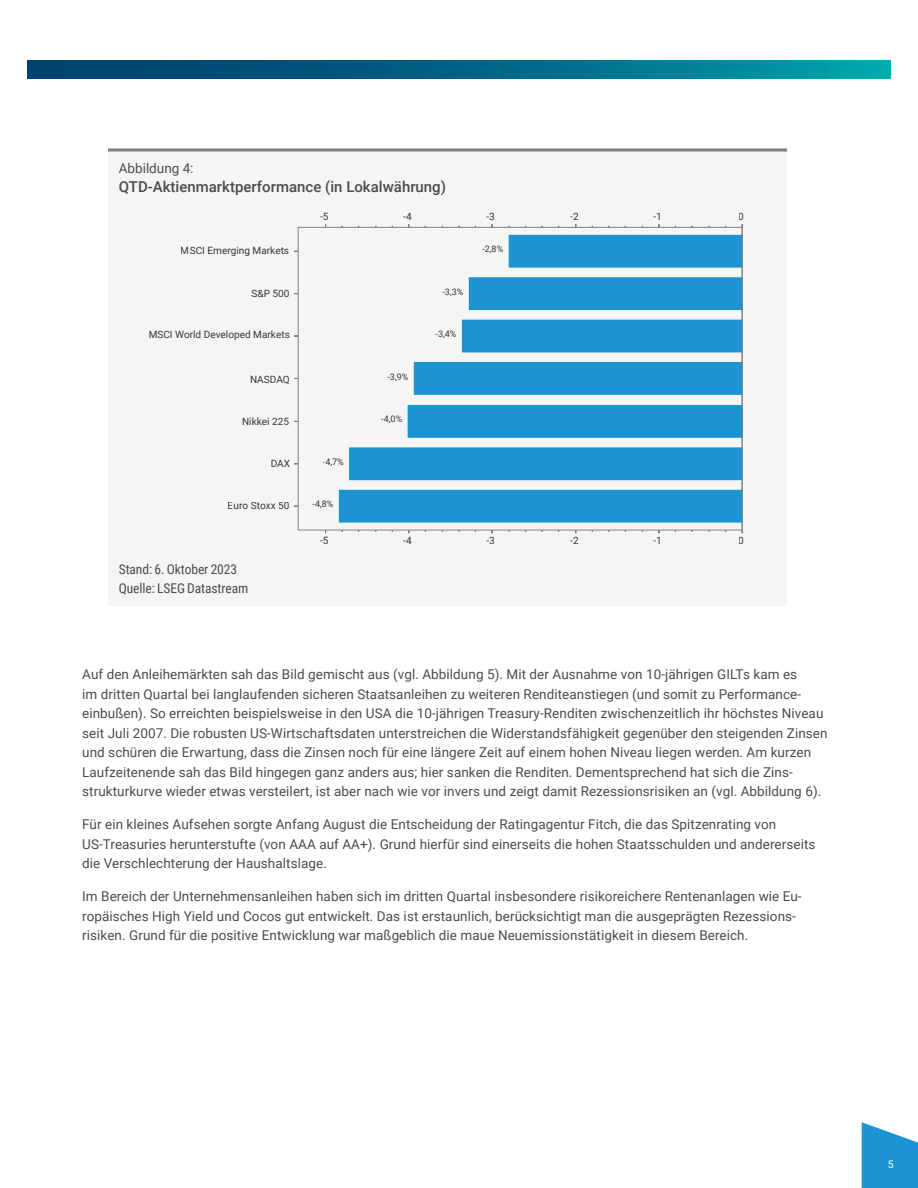
<style>
.page{position:relative;width:918px;height:1188px;background:#fff}
.page>*{position:absolute;margin:0;border:0;box-sizing:border-box;transform-origin:0 0}
.t1{font:500 15px "Roboto";color:#4b4c4d}
.t2{font:13.5px/19.5px "Roboto";letter-spacing:.005em;color:#4b4c4d}
.t3{font:13.5px/19.2px "Roboto Condensed";letter-spacing:-.005em;color:#4b4c4d}
.t4{font:10.5px "Roboto";color:#fff}
.t5{font:10.05px "Roboto";color:#231f20}
.t6{font:9px "Roboto";color:#231f20}
</style>
<div class="page">
<svg style="left:862px;top:1122px;width:56px;height:66px"></svg>
<div style="left:0;top:60px;width:891px;height:19px;background:linear-gradient(to right,#003368,#009ca9)"></div>
<div style="left:0;top:0;width:27px;height:1188px;background:#fff"></div>
<div style="left:108px;top:148px;width:679px;height:458px;background:#f4f5f5"></div>
<svg style="left:108px;top:148px;width:679px;height:4px"></svg>
<hr style="left:742px;top:227px;width:1px;height:303px;background:#808180">
<div style="left:509px;top:235px;width:233px;height:32px;background:#1c94d2"></div>
<div style="left:469px;top:278px;width:273px;height:32px;background:#1c94d2"></div>
<div style="left:462px;top:320px;width:280px;height:32px;background:#1c94d2"></div>
<div style="left:414px;top:363px;width:328px;height:31px;background:#1c94d2"></div>
<div style="left:414px;top:362px;width:328px;height:33px;border:1px solid #1c94d2"></div>
<div style="left:408px;top:405px;width:334px;height:32px;background:#1c94d2"></div>
<div style="left:408px;top:405px;width:334px;height:33px;border:1px solid #1c94d2"></div>
<div style="left:350px;top:448px;width:392px;height:32px;background:#1c94d2"></div>
<div style="left:339px;top:490px;width:403px;height:32px;background:#1c94d2"></div>
<div style="left:298px;top:227px;width:444px;height:303px;border:1px solid #808180"></div>
<p class="t2" style="left:119px;top:158px;width:76px">Abbildung 4:</p>
<p class="t1" style="left:119px;top:176px;width:329px">QTD-Aktienmarktperformance (in Lokalwährung)</p>
<p class="t5" style="left:181px;top:244px;width:110px">MSCI Emerging Markets</p>
<p class="t5" style="left:251px;top:286px;width:40px">S&amp;P 500</p>
<p class="t5" style="left:149px;top:327px;width:143px">MSCI World Developed Markets</p>
<p class="t5" style="left:250px;top:372px;width:41px">NASDAQ</p>
<p class="t5" style="left:242px;top:414px;width:49px">Nikkei 225</p>
<p class="t5" style="left:271px;top:456px;width:21px">DAX</p>
<p class="t5" style="left:228px;top:499px;width:63px">Euro Stoxx 50</p>
<p class="t3" style="left:119px;top:559px;width:131px">Stand: 6. Oktober 2023<br>Quelle: LSEG Datastream</p>
<p class="t5" style="left:320px;top:209px;width:10px">-5</p>
<p class="t5" style="left:403px;top:209px;width:10px">-4</p>
<p class="t5" style="left:486px;top:209px;width:10px">-3</p>
<p class="t5" style="left:570px;top:209px;width:10px">-2</p>
<p class="t5" style="left:653px;top:209px;width:10px">-1</p>
<p class="t5" style="left:739px;top:209px;width:7px">0</p>
<p class="t6" style="left:388px;top:370px;width:22px">-3,9%</p>
<p class="t6" style="left:381px;top:413px;width:22px">-4,0%</p>
<p class="t6" style="left:442px;top:285px;width:22px">-3,3%</p>
<p class="t6" style="left:436px;top:328px;width:22px">-3,4%</p>
<p class="t6" style="left:482px;top:243px;width:22px">-2,8%</p>
<p class="t6" style="left:323px;top:455px;width:22px">-4,7%</p>
<p class="t6" style="left:313px;top:498px;width:22px">-4,8%</p>
<p class="t5" style="left:320px;top:533px;width:10px">-5</p>
<p class="t5" style="left:403px;top:533px;width:10px">-4</p>
<p class="t5" style="left:486px;top:533px;width:10px">-3</p>
<p class="t5" style="left:570px;top:533px;width:10px">-2</p>
<p class="t5" style="left:653px;top:533px;width:10px">-1</p>
<p class="t5" style="left:739px;top:533px;width:7px">0</p>
<p class="t2" style="left:82px;top:664px;width:747px">Auf den Anleihemärkten sah das Bild gemischt aus (vgl. Abbildung 5). Mit der Ausnahme von 10-jährigen GILTs kam es<br>im dritten Quartal bei langlaufenden sicheren Staatsanleihen zu weiteren Renditeanstiegen (und somit zu Performance&shy;einbußen). So erreichten beispielsweise in den USA die 10-jährigen Treasury-Renditen zwischenzeitlich ihr höchstes Niveau seit Juli 2007. Die robusten US-Wirtschaftsdaten unterstreichen die Widerstandsfähigkeit gegenüber den steigenden Zinsen und schüren die Erwartung, dass die Zinsen noch für eine längere Zeit auf einem hohen Niveau liegen werden. Am kurzen Laufzeitenende sah das Bild hingegen ganz anders aus; hier sanken die Renditen. Dementsprechend hat sich die Zins&shy;strukturkurve wieder etwas versteilert, ist aber nach wie vor invers und zeigt damit Rezessionsrisiken an (vgl. Abbildung 6).</p>
<p class="t2" style="left:82px;top:814px;width:735px">Für ein kleines Aufsehen sorgte Anfang August die Entscheidung der Ratingagentur Fitch, die das Spitzenrating von<br>US-Treasuries herunterstufte (von AAA auf AA+). Grund hierfür sind einerseits die hohen Staatsschulden und andererseits die Verschlechterung der Haushaltslage.</p>
<p class="t2" style="left:82px;top:886px;width:721px">Im Bereich der Unternehmensanleihen haben sich im dritten Quartal insbesondere risikoreichere Rentenanlagen wie Eu&shy;ropäisches High Yield und Cocos gut entwickelt. Das ist erstaunlich, berücksichtigt man die ausgeprägten Rezessions&shy;risiken. Grund für die positive Entwicklung war maßgeblich die maue Neuemissionstätigkeit in diesem Bereich.</p>
<p class="t4" style="left:888px;top:1157px;width:7px">5</p>
</div>
